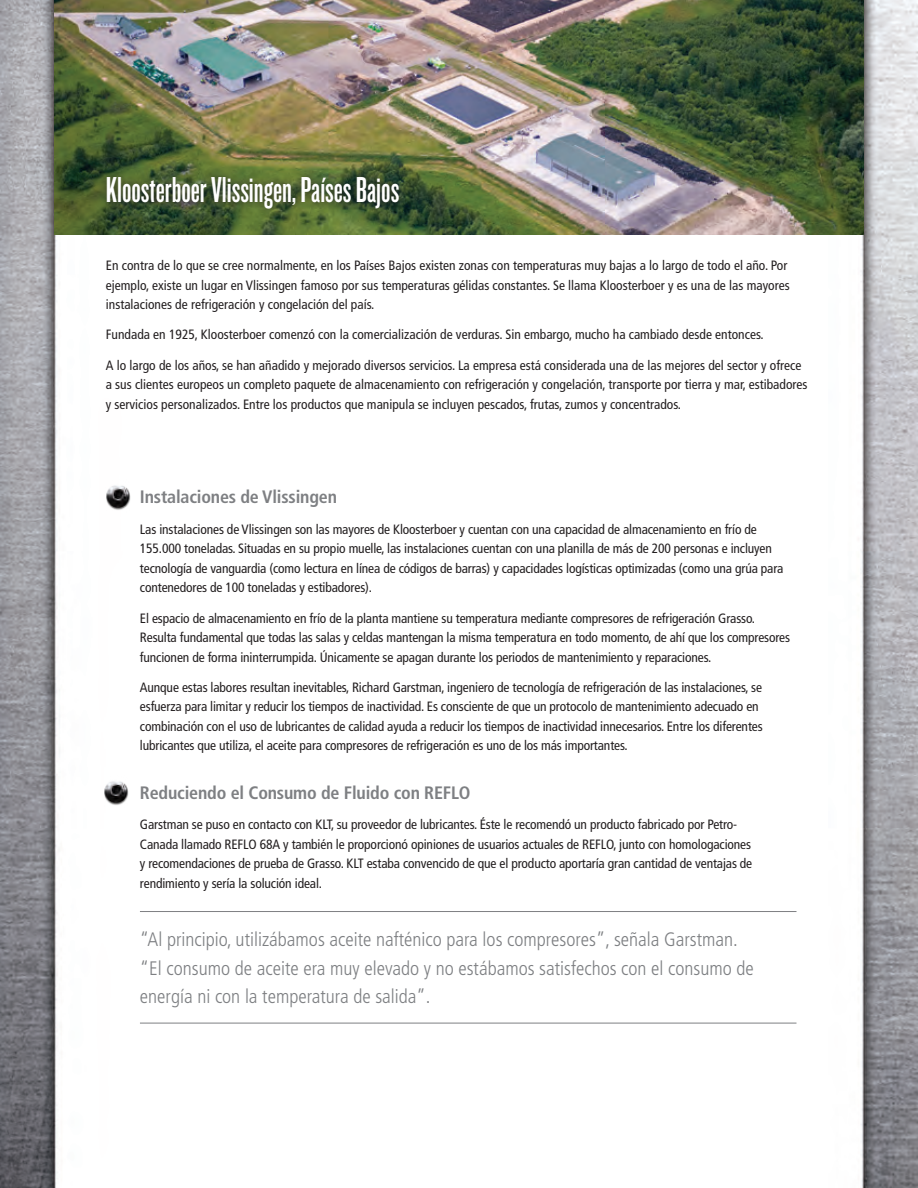
<style>
.page{position:relative;width:918px;height:1188px;background:#fff}
.page>*{position:absolute;margin:0;border:0;box-sizing:border-box;transform-origin:0 0}
.t1{font:37.5px "Knockout 47 Bantamweight";color:#fff}
.t2{font:300 condensed 19.5px/28.5px "Frutiger LT Std";color:#7e8083}
.t3{font:700 condensed 18px "Frutiger LT Std";letter-spacing:-.01em;color:#7e8083}
.t4{font:condensed 13.5px/19.5px "Frutiger LT Std";letter-spacing:-.01em;color:#231f20}
</style>
<div class="page">
<img style="left:0;top:0;width:918px;height:1188px">
<img style="left:106px;top:480px;width:27px;height:35px">
<img style="left:104px;top:775px;width:27px;height:35px">
<img style="left:54px;top:0;width:810px;height:235px">
<div style="left:99px;top:170px;width:307px;height:47px;background:#231f20;opacity:.75"></div>
<hr style="left:140px;top:911px;width:656px;height:1px;background:#7e8083">
<hr style="left:140px;top:1023px;width:656px;height:1px;background:#7e8083">
<h1 class="t1" style="left:106px;top:168px;width:295px">Kloosterboer Vlissingen, Países Bajos</h1>
<p class="t4" style="left:106px;top:256px;width:685px">En contra de lo que se cree normalmente, en los Países Bajos existen zonas con temperaturas muy bajas a lo largo de todo el año. Por ejemplo, existe un lugar en Vlissingen famoso por sus temperaturas gélidas constantes. Se llama Kloosterboer y es una de las mayores instalaciones de refrigeración y congelación del país.</p>
<p class="t4" style="left:106px;top:325px;width:659px">Fundada en 1925, Kloosterboer comenzó con la comercialización de verduras. Sin embargo, mucho ha cambiado desde entonces.</p>
<p class="t4" style="left:106px;top:355px;width:703px">A lo largo de los años, se han añadido y mejorado diversos servicios. La empresa está considerada una de las mejores del sector y ofrece a sus clientes europeos un completo paquete de almacenamiento con refrigeración y congelación, transporte por tierra y mar, estibadores y servicios personalizados. Entre los productos que manipula se incluyen pescados, frutas, zumos y concentrados.</p>
<h3 class="t3" style="left:140px;top:487px;width:199px">Instalaciones de Vlissingen</h3>
<p class="t4" style="left:140px;top:519px;width:645px">Las instalaciones de Vlissingen son las mayores de Kloosterboer y cuentan con una capacidad de almacenamiento en frío de 155.000 toneladas. Situadas en su propio muelle, las instalaciones cuentan con una planilla de más de 200 personas e incluyen tecnología de vanguardia (como lectura en línea de códigos de barras) y capacidades logísticas optimizadas (como una grúa para contenedores de 100 toneladas y estibadores).</p>
<p class="t4" style="left:140px;top:608px;width:652px">El espacio de almacenamiento en frío de la planta mantiene su temperatura mediante compresores de refrigeración Grasso.<br>Resulta fundamental que todas las salas y celdas mantengan la misma temperatura en todo momento, de ahí que los compresores funcionen de forma ininterrumpida. Únicamente se apagan durante los periodos de mantenimiento y reparaciones.</p>
<p class="t4" style="left:140px;top:677px;width:624px">Aunque estas labores resultan inevitables, Richard Garstman, ingeniero de tecnología de refrigeración de las instalaciones, se esfuerza para limitar y reducir los tiempos de inactividad. Es consciente de que un protocolo de mantenimiento adecuado en combinación con el uso de lubricantes de calidad ayuda a reducir los tiempos de inactividad innecesarios. Entre los diferentes lubricantes que utiliza, el aceite para compresores de refrigeración es uno de los más importantes.</p>
<h3 class="t3" style="left:140px;top:782px;width:332px">Reduciendo el Consumo de Fluido con REFLO</h3>
<p class="t4" style="left:140px;top:815px;width:614px">Garstman se puso en contacto con KLT, su proveedor de lubricantes. Éste le recomendó un producto fabricado por Petro-Canada llamado REFLO 68A y también le proporcionó opiniones de usuarios actuales de REFLO, junto con homologaciones y recomendaciones de prueba de Grasso. KLT estaba convencido de que el producto aportaría gran cantidad de ventajas de rendimiento y sería la solución ideal.</p>
<h2 class="t2" style="left:140px;top:925px;width:615px">“Al principio, utilizábamos aceite nafténico para los compresores”, señala Garstman. “El consumo de aceite era muy elevado y no estábamos satisfechos con el consumo de energía ni con la temperatura de salida”.</h2>
</div>
